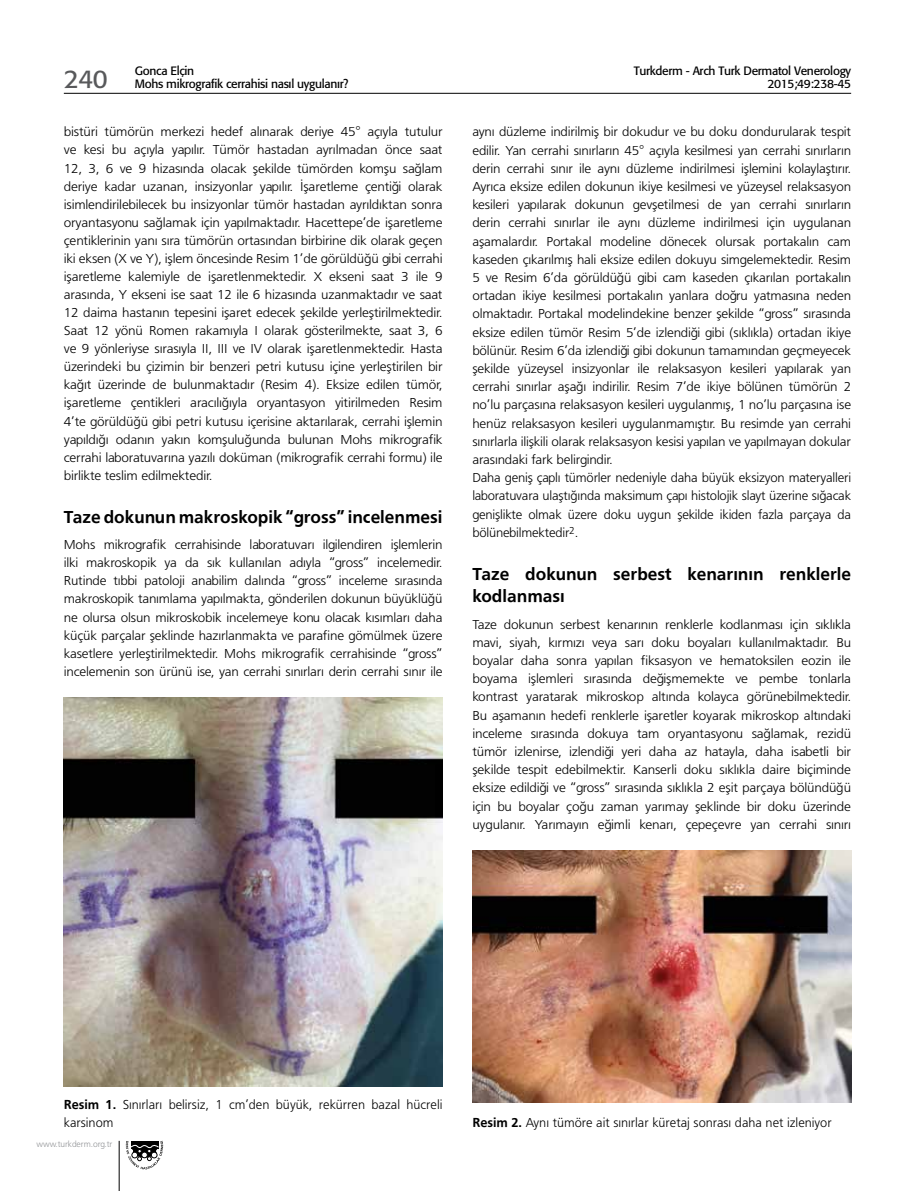
<style>
.page{position:relative;width:915px;height:1191px;background:#fff}
.page>*{position:absolute;margin:0;border:0;box-sizing:border-box;transform-origin:0 0}
.t1{font:25.5px "Formata Tr";color:#58595b}
.t2{font:18px/21.8px "Frugal Bold Tr";color:#000}
.t3{font:13.5px/18.1px "Frugal Normal Tr";letter-spacing:-.015em;color:#000}
.t4{font:13.5px/18px "Frugal Normal Tr";letter-spacing:-.015em;color:#000;text-align:justify;scale:1.04 1}
.t5{font:12px/12.8px "Formata Tr";letter-spacing:-.025em;color:#000;text-align:right}
.t6{font:9px "Frugal Normal Tr";letter-spacing:-.01em;color:#939598}
.s1{font-family:"Frugal Bold Tr"}
</style>
<div class="page">
<svg style="left:126px;top:1140px;width:37px;height:29px"></svg>
<hr style="left:119px;top:1140px;width:1px;height:51px;background:#000">
<hr style="left:64px;top:93px;width:786px;height:1px;background:#000">
<img style="left:64px;top:697px;width:378px;height:389px">
<img style="left:472px;top:850px;width:378px;height:252px">
<p class="t5" style="left:135px;top:65px;width:215px;text-align:left">Gonca Elçin<br>Mohs mikrografik cerrahisi nasıl uygulanır?</p>
<h1 class="t1" style="left:64px;top:64px;width:45px">240</h1>
<p class="t4" style="left:64px;top:123px;width:365px">bistüri tümörün merkezi hedef alınarak deriye 45° açıyla tutulur ve kesi bu açıyla yapılır. Tümör hastadan ayrılmadan önce saat 12, 3, 6 ve 9 hizasında olacak şekilde tümörden komşu sağlam deriye kadar uzanan, insizyonlar yapılır. İşaretleme çentiği olarak isimlendirilebilecek bu insizyonlar tümör hastadan ayrıldıktan sonra oryantasyonu sağlamak için yapılmaktadır. Hacettepe’de işaretleme çentiklerinin yanı sıra tümörün ortasından birbirine dik olarak geçen iki eksen (X ve Y), işlem öncesinde Resim 1’de görüldüğü gibi cerrahi işaretleme kalemiyle de işaretlenmektedir. X ekseni saat 3 ile 9 arasında, Y ekseni ise saat 12 ile 6 hizasında uzanmaktadır ve saat 12 daima hastanın tepesini işaret edecek şekilde yerleştirilmektedir.<br>Saat 12 yönü Romen rakamıyla I olarak gösterilmekte, saat 3, 6 ve 9 yönleriyse sırasıyla II, III ve IV olarak işaretlenmektedir. Hasta üzerindeki bu çizimin bir benzeri petri kutusu içine yerleştirilen bir kağıt üzerinde de bulunmaktadır (Resim 4). Eksize edilen tümör, işaretleme çentikleri aracılığıyla oryantasyon yitirilmeden Resim 4’te görüldüğü gibi petri kutusu içerisine aktarılarak, cerrahi işlemin yapıldığı odanın yakın komşuluğunda bulunan Mohs mikrografik cerrahi laboratuvarına yazılı doküman (mikrografik cerrahi formu) ile birlikte teslim edilmektedir.</p>
<h2 class="t2" style="left:64px;top:505px;width:380px">Taze dokunun makroskopik “gross” incelenmesi</h2>
<p class="t3" style="left:64px;top:535px;width:380px;text-align:justify">Mohs mikrografik cerrahisinde laboratuvarı ilgilendiren işlemlerin ilki makroskopik ya da sık kullanılan adıyla “gross” incelemedir.<br>Rutinde tıbbi patoloji anabilim dalında “gross” inceleme sırasında makroskopik tanımlama yapılmakta, gönderilen dokunun büyüklüğü ne olursa olsun mikroskobik incelemeye konu olacak kısımları daha küçük parçalar şeklinde hazırlanmakta ve parafine gömülmek üzere kasetlere yerleştirilmektedir. Mohs mikrografik cerrahisinde “gross” incelemenin son ürünü ise, yan cerrahi sınırları derin cerrahi sınır ile</p>
<p class="t5" style="left:633px;top:65px;width:219px">Turkderm - Arch Turk Dermatol Venerology<br>2015;49:238-45</p>
<p class="t3" style="left:472px;top:123px;width:380px">aynı düzleme indirilmiş bir dokudur ve bu doku dondurularak tespit edilir. Yan cerrahi sınırların 45° açıyla kesilmesi yan cerrahi sınırların derin cerrahi sınır ile aynı düzleme indirilmesi işlemini kolaylaştırır.<br>Ayrıca eksize edilen dokunun ikiye kesilmesi ve yüzeysel relaksasyon kesileri yapılarak dokunun gevşetilmesi de yan cerrahi sınırların derin cerrahi sınırlar ile aynı düzleme indirilmesi için uygulanan aşamalardır. Portakal modeline dönecek olursak portakalın cam kaseden çıkarılmış hali eksize edilen dokuyu simgelemektedir. Resim 5 ve Resim 6’da görüldüğü gibi cam kaseden çıkarılan portakalın ortadan ikiye kesilmesi portakalın yanlara doğru yatmasına neden olmaktadır. Portakal modelindekine benzer şekilde “gross” sırasında eksize edilen tümör Resim 5’de izlendiği gibi (sıklıkla) ortadan ikiye bölünür. Resim 6’da izlendiği gibi dokunun tamamından geçmeyecek şekilde yüzeysel insizyonlar ile relaksasyon kesileri yapılarak yan cerrahi sınırlar aşağı indirilir. Resim 7’de ikiye bölünen tümörün 2 no’lu parçasına relaksasyon kesileri uygulanmış, 1 no’lu parçasına ise henüz relaksasyon kesileri uygulanmamıştır. Bu resimde yan cerrahi sınırlarla ilişkili olarak relaksasyon kesisi yapılan ve yapılmayan dokular arasındaki fark belirgindir.<br>Daha geniş çaplı tümörler nedeniyle daha büyük eksizyon materyalleri laboratuvara ulaştığında maksimum çapı histolojik slayt üzerine sığacak genişlikte olmak üzere doku uygun şekilde ikiden fazla parçaya da bölünebilmektedir<sup>2</sup>.</p>
<h2 class="t2" style="left:472px;top:563px;width:380px">Taze dokunun serbest kenarının renklerle kodlanması</h2>
<p class="t4" style="left:472px;top:615px;width:365px">Taze dokunun serbest kenarının renklerle kodlanması için sıklıkla mavi, siyah, kırmızı veya sarı doku boyaları kullanılmaktadır. Bu boyalar daha sonra yapılan fiksasyon ve hematoksilen eozin ile boyama işlemleri sırasında değişmemekte ve pembe tonlarla kontrast yaratarak mikroskop altında kolayca görünebilmektedir.<br>Bu aşamanın hedefi renklerle işaretler koyarak mikroskop altındaki inceleme sırasında dokuya tam oryantasyonu sağlamak, rezidü tümör izlenirse, izlendiği yeri daha az hatayla, daha isabetli bir şekilde tespit edebilmektir. Kanserli doku sıklıkla daire biçiminde eksize edildiği ve “gross” sırasında sıklıkla 2 eşit parçaya bölündüğü için bu boyalar çoğu zaman yarımay şeklinde bir doku üzerinde uygulanır. Yarımayın eğimli kenarı, çepeçevre yan cerrahi sınırı</p>
<p class="t3" style="left:64px;top:1095px;width:380px"><span class="s1">Resim 1.</span> Sınırları belirsiz, 1 cm’den büyük, rekürren bazal hücreli karsinom</p>
<p class="t6" style="left:37px;top:1139px;width:77px">www.turkderm.org.tr</p>
<p class="t3" style="left:472px;top:1113px;width:360px"><span class="s1">Resim 2.</span> Aynı tümöre ait sınırlar küretaj sonrası daha net izleniyor</p>
</div>
